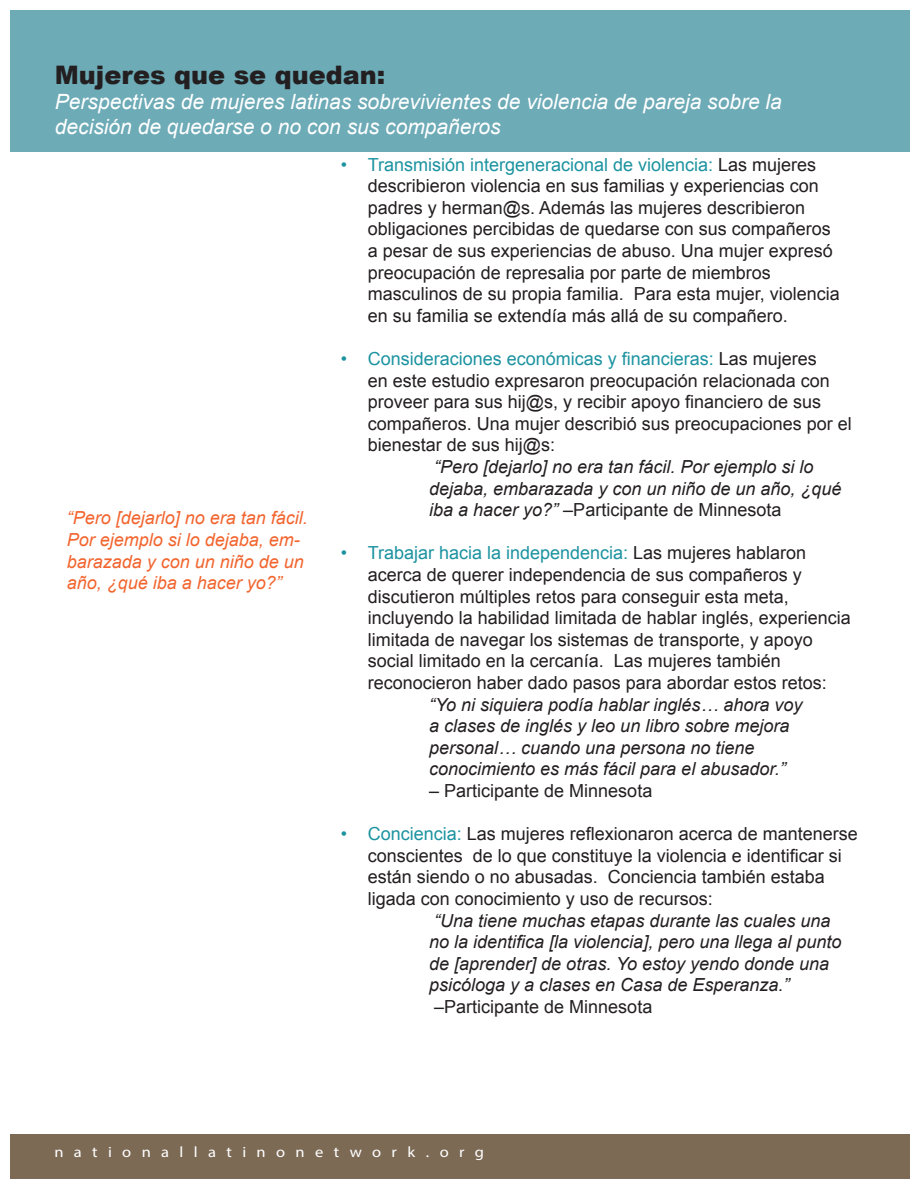
<style>
.page{position:relative;width:918px;height:1188px;background:#fff}
.page>*{position:absolute;margin:0;border:0;box-sizing:border-box;transform-origin:0 0}
.t1{font:900 25.5px "Arial";color:#231f20}
.t2{font:italic 21px/25.2px "Arial";color:#fff}
.t3{font:18px/21.6px "Arial";color:#231f20}
.t4{font:italic 18px/21.6px "Arial";color:#231f20}
.t5{font:italic 18px/21.6px "Arial";color:#f2652f}
.t6{font:15px "Myriad Pro";letter-spacing:.63em;color:#fff;scale:1.1 1}
.s1{color:#1c93a0}
.s2{font-style:normal}
</style>
<div class="page">
<div style="left:10px;top:10px;width:899px;height:142px;background:#6dabb7"></div>
<div style="left:10px;top:1134px;width:900px;height:45px;background:#7c6a55"></div>
<h1 class="t1" style="left:55px;top:60px;width:332px">Mujeres que se quedan:</h1>
<p class="t2" style="left:55px;top:89px;width:729px">Perspectivas de mujeres latinas sobrevivientes de violencia de pareja sobre la decisión de quedarse o no con sus compañeros</p>
<p class="t5" style="left:67px;top:507px;width:243px">“Pero [dejarlo] no era tan fácil.<br>Por ejemplo si lo dejaba, em&shy;barazada y con un niño de un año, ¿qué iba a hacer yo?”</p>
<p class="t3" style="left:368px;top:154px;width:474px;text-indent:-27px"><span class="s1">• Transmisión intergeneracional de violencia:</span> Las mujeres describieron violencia en sus familias y experiencias con padres y herman@s. Además las mujeres describieron obligaciones percibidas de quedarse con sus compañeros a pesar de sus experiencias de abuso. Una mujer expresó preocupación de represalia por parte de miembros masculinos de su propia familia. Para esta mujer, violencia en su familia se extendía más allá de su compañero.</p>
<p class="t3" style="left:368px;top:348px;width:486px;text-indent:-27px"><span class="s1">• Consideraciones económicas y financieras:</span> Las mujeres<br>en este estudio expresaron preocupación relacionada con proveer para sus hij@s, y recibir apoyo financiero de sus compañeros. Una mujer describió sus preocupaciones por el bienestar de sus hij@s:</p>
<p class="t4" style="left:429px;top:456px;width:414px">“Pero [dejarlo] no era tan fácil. Por ejemplo si lo dejaba, embarazada y con un niño de un año, ¿qué iba a hacer yo?” <span class="s2">–Participante de Minnesota</span></p>
<p class="t3" style="left:368px;top:542px;width:485px;text-indent:-27px"><span class="s1">• Trabajar hacia la independencia:</span> Las mujeres hablaron acerca de querer independencia de sus compañeros y discutieron múltiples retos para conseguir esta meta, incluyendo la habilidad limitada de hablar inglés, experiencia limitada de navegar los sistemas de transporte, y apoyo social limitado en la cercanía. Las mujeres también reconocieron haber dado pasos para abordar estos retos:</p>
<p class="t4" style="left:429px;top:694px;width:375px">“Yo ni siquiera podía hablar inglés… ahora voy a clases de inglés y leo un libro sobre mejora personal… cuando una persona no tiene conocimiento es más fácil para el abusador.”</p>
<p class="t3" style="left:429px;top:780px;width:225px">– Participante de Minnesota</p>
<p class="t3" style="left:368px;top:823px;width:492px;text-indent:-27px"><span class="s1">• Conciencia:</span> Las mujeres reflexionaron acerca de mantenerse conscientes de lo que constituye la violencia e identificar si están siendo o no abusadas. Conciencia también estaba ligada con conocimiento y uso de recursos:</p>
<p class="t4" style="left:429px;top:910px;width:414px">“Una tiene muchas etapas durante las cuales una no la identifica [la violencia], pero una llega al punto de [aprender] de otras. Yo estoy yendo donde una psicóloga y a clases en Casa de Esperanza.”</p>
<p class="t3" style="left:434px;top:996px;width:220px">–Participante de Minnesota</p>
<p class="t6" style="left:54px;top:1143px;width:392px">nationallatinonetwork.org</p>
</div>
